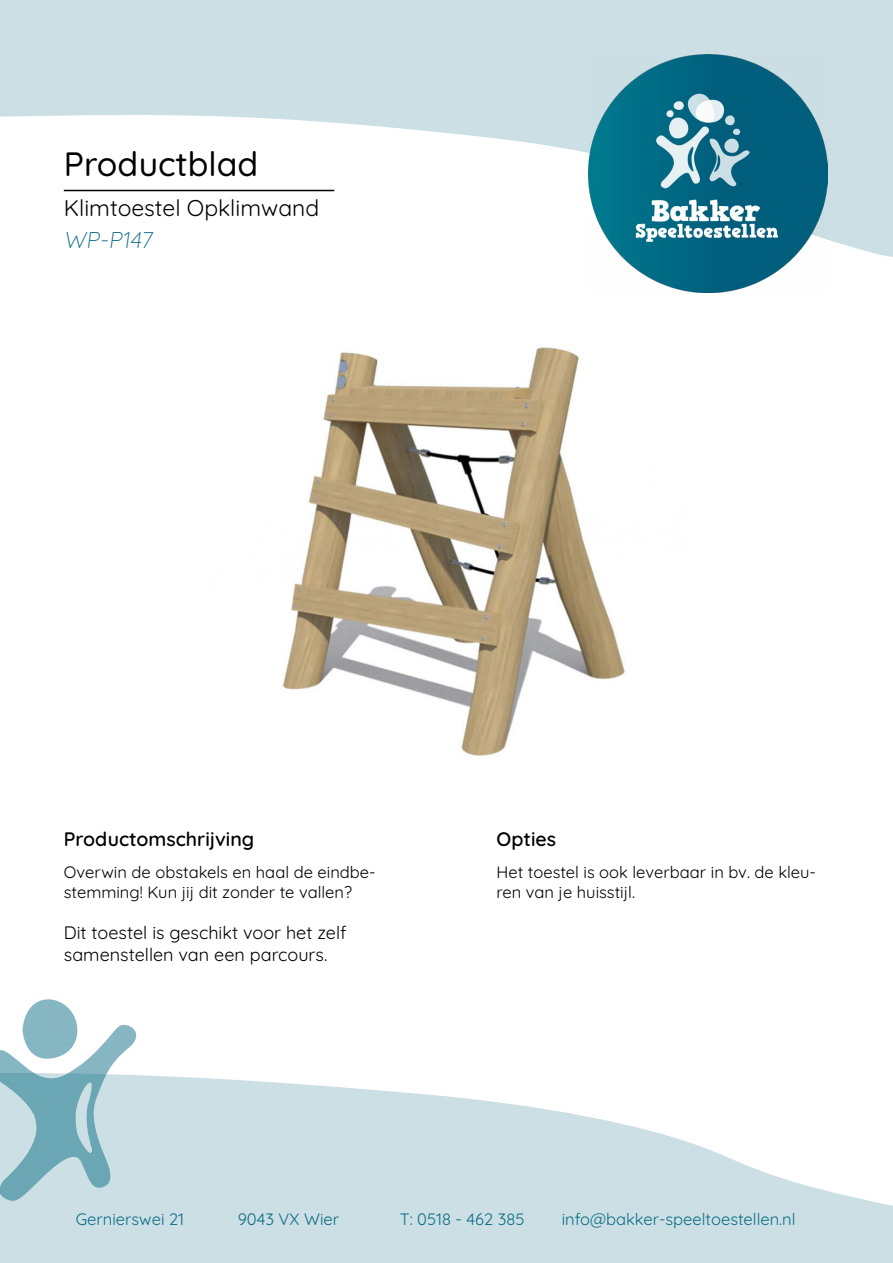
<style>
.page{position:relative;width:893px;height:1263px;background:#fff}
.page>*{position:absolute;margin:0;border:0;box-sizing:border-box;transform-origin:0 0}
.t1{font:500 33.75px "Quicksand";color:#000}
.t2{font:22.8px "Quicksand";color:#000}
.t3{font:300 22.8px "Quicksand";color:#0b6d85}
.t4{font:600 19.5px "Quicksand";color:#000}
.t5{font:18px/21.6px "Quicksand";color:#000}
.t6{font:16.5px/19.8px "Quicksand";color:#000}
.t7{font:16.5px "Quicksand";color:#0b6d85}
</style>
<div class="page">
<svg style="left:0;top:0;width:893px;height:257px;fill:#ccdfe5"></svg>
<img style="left:589px;top:54px;width:238px;height:238px">
<svg style="left:0;top:1075px;width:893px;height:188px;fill:#ccdfe5"></svg>
<svg style="left:0;top:999px;width:136px;height:202px"></svg>
<hr style="left:64px;top:190px;width:270px;height:1px;background:#000">
<img style="left:282px;top:347px;width:343px;height:410px">
<h1 class="t1" style="left:64px;top:138px;width:196px">Productblad</h1>
<h2 class="t2" style="left:64px;top:191px;width:257px">Klimtoestel Opklimwand</h2>
<h2 class="t3" style="left:64px;top:222px;width:94px">WP-P147</h2>
<p class="t4" style="left:64px;top:823px;width:192px">Productomschrijving</p>
<p class="t4" style="left:497px;top:823px;width:61px">Opties</p>
<p class="t6" style="left:64px;top:861px;width:313px">Overwin de obstakels en haal de eindbe&shy;stemming! Kun jij dit zonder te vallen?</p>
<p class="t5" style="left:64px;top:920px;width:284px">Dit toestel is geschikt voor het zelf samenstellen van een parcours.</p>
<p class="t6" style="left:497px;top:861px;width:321px">Het toestel is ook leverbaar in bv. de kleu&shy;ren van je huisstijl.</p>
<p class="t7" style="left:76px;top:1207px;width:110px">Gernierswei 21</p>
<p class="t7" style="left:238px;top:1207px;width:103px">9043 VX Wier</p>
<p class="t7" style="left:400px;top:1207px;width:126px">T: 0518 - 462 385</p>
<p class="t7" style="left:562px;top:1207px;width:235px">info@bakker-speeltoestellen.nl</p>
</div>
